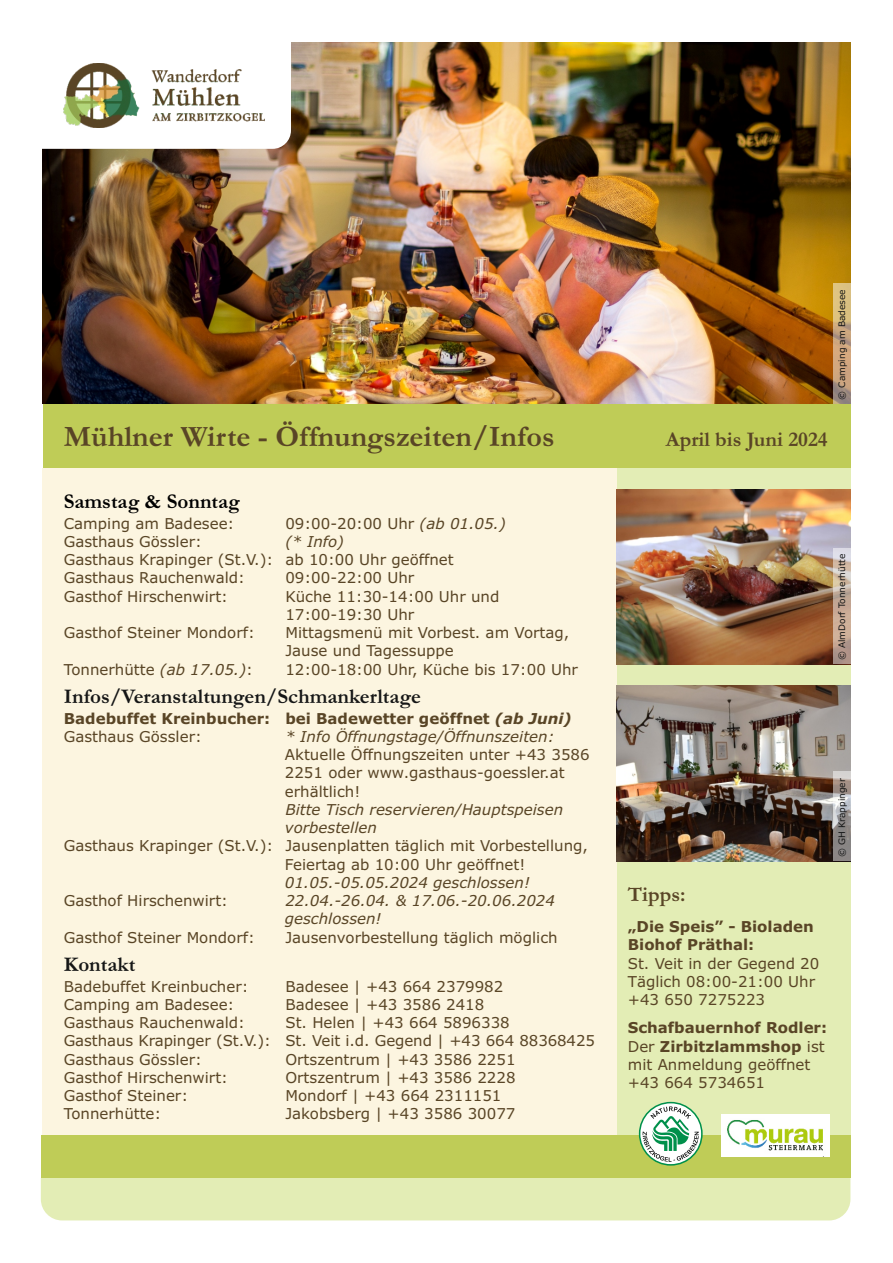
<style>
.page{position:relative;width:893px;height:1263px;background:#fff}
.page>*{position:absolute;margin:0;border:0;box-sizing:border-box;transform-origin:0 0}
.t1{font:700 30px "Garamond";color:#594526}
.t2{font:700 21px "Garamond";color:#151616}
.t3{font:700 21px "Garamond";color:#594526}
.t4{font:700 21px "Garamond";color:#000}
.t5{font:15px/18.3px "Verdana";color:#594526}
.t6{font:italic 15px/18.3px "Verdana";color:#594526}
.t7{font:700 15px/18.3px "Verdana";color:#594526}
.t8{font:9px "Verdana";color:#151616}
.s1{font-style:italic}
.s2{font-weight:400}
.s3{font-weight:700}
</style>
<div class="page">
<img style="left:43px;top:43px;width:807px;height:361px">
<div style="left:833px;top:283px;width:17px;height:121px;background:#fff;opacity:.5"></div>
<div style="left:43px;top:404px;width:807px;height:64px;background:#bfcc57"></div>
<svg style="left:42px;top:43px;width:249px;height:106px"></svg>
<img style="left:64px;top:64px;width:200px;height:64px">
<div style="left:41px;top:1178px;width:809px;height:42px;background:#e3edb5"></div>
<div style="left:43px;top:468px;width:574px;height:667px;background:#fcf5e0"></div>
<div style="left:617px;top:468px;width:233px;height:667px;background:#e3edb5"></div>
<div style="left:41px;top:1135px;width:809px;height:43px;background:#bfcc57"></div>
<img style="left:721px;top:1114px;width:108px;height:43px">
<svg style="left:639px;top:1102px;width:64px;height:63px"></svg>
<img style="left:617px;top:686px;width:233px;height:175px">
<div style="left:833px;top:771px;width:17px;height:90px;background:#fff;opacity:.5"></div>
<img style="left:617px;top:489px;width:233px;height:175px">
<div style="left:833px;top:548px;width:17px;height:116px;background:#fff;opacity:.5"></div>
<h1 class="t1" style="left:64px;top:427px;width:492px">Mühlner Wirte - Öffnungszeiten/Infos</h1>
<h2 class="t3" style="left:666px;top:433px;width:163px">April bis Juni 2024</h2>
<p class="t8" style="left:838px;top:400px;width:112px;rotate:-90deg">© Camping am Badesee</p>
<h2 class="t4" style="left:64px;top:494px;width:178px">Samstag &amp; Sonntag</h2>
<p class="t5" style="left:64px;top:515px;width:172px">Camping am Badesee:</p>
<p class="t5" style="left:285px;top:515px;width:222px">09:00-20:00 Uhr <span class="s1">(ab 01.05.)</span></p>
<p class="t5" style="left:64px;top:534px;width:140px">Gasthaus Gössler:</p>
<p class="t6" style="left:285px;top:534px;width:60px">(* Info)</p>
<p class="t5" style="left:64px;top:552px;width:391px">Gasthaus Krapinger (St.V.): ab 10:00 Uhr geöffnet<br>Gasthaus Rauchenwald:</p>
<p class="t5" style="left:285px;top:570px;width:130px">09:00-22:00 Uhr</p>
<p class="t5" style="left:64px;top:588px;width:166px">Gasthof Hirschenwirt:</p>
<p class="t5" style="left:285px;top:588px;width:215px">Küche 11:30-14:00 Uhr und<br>17:00-19:30 Uhr</p>
<p class="t5" style="left:64px;top:625px;width:193px">Gasthof Steiner Mondorf:</p>
<p class="t5" style="left:285px;top:625px;width:285px">Mittagsmenü mit Vorbest. am Vortag,<br>Jause und Tagessuppe</p>
<p class="t5" style="left:64px;top:661px;width:191px">Tonnerhütte <span class="s1">(ab 17.05.)</span>:</p>
<p class="t5" style="left:285px;top:661px;width:294px">12:00-18:00 Uhr, Küche bis 17:00 Uhr</p>
<p class="t7" style="left:64px;top:710px;width:509px">Badebuffet Kreinbucher: bei Badewetter geöffnet <span class="s1">(ab Juni)<br></span><span class="s2">Gasthaus Gössler:</span></p>
<h2 class="t2" style="left:64px;top:689px;width:359px">Infos/Veranstaltungen/Schmankerltage</h2>
<p class="t6" style="left:285px;top:729px;width:271px">* Info Öffnungstage/Öffnunszeiten:</p>
<p class="t5" style="left:285px;top:747px;width:306px">Aktuelle Öffnungszeiten unter +43 3586<br>2251 oder www.gasthaus-goessler.at erhältlich!</p>
<p class="t6" style="left:285px;top:802px;width:279px">Bitte Tisch reservieren/Hauptspeisen</p>
<p class="t5" style="left:285px;top:838px;width:305px;text-indent:-221px">Gasthaus Krapinger (St.V.): Jausenplatten täglich mit Vorbestellung,<br>Feiertag ab 10:00 Uhr geöffnet!</p>
<p class="t6" style="left:285px;top:874px;width:246px">01.05.-05.05.2024 geschlossen!</p>
<p class="t5" style="left:64px;top:893px;width:166px">Gasthof Hirschenwirt:</p>
<p class="t6" style="left:285px;top:893px;width:272px">22.04.-26.04. &amp; 17.06.-20.06.2024 geschlossen!</p>
<p class="t5" style="left:64px;top:929px;width:193px">Gasthof Steiner Mondorf:</p>
<p class="t5" style="left:285px;top:929px;width:274px">Jausenvorbestellung täglich möglich</p>
<p class="t5" style="left:64px;top:978px;width:186px">Badebuffet Kreinbucher:</p>
<p class="t5" style="left:285px;top:978px;width:219px">Badesee | +43 664 2379982</p>
<p class="t5" style="left:64px;top:996px;width:172px">Camping am Badesee:</p>
<p class="t5" style="left:285px;top:996px;width:200px">Badesee | +43 3586 2418</p>
<p class="t5" style="left:64px;top:1015px;width:183px">Gasthaus Rauchenwald:</p>
<p class="t6" style="left:285px;top:820px;width:93px">vorbestellen</p>
<h2 class="t2" style="left:64px;top:957px;width:73px">Kontakt</h2>
<p class="t5" style="left:64px;top:1015px;width:533px;text-indent:222px">St. Helen | +43 664 5896338<br>Gasthaus Krapinger (St.V.): St. Veit i.d. Gegend | +43 664 88368425<br>Gasthaus Gössler:</p>
<p class="t5" style="left:285px;top:1051px;width:232px">Ortszentrum | +43 3586 2251</p>
<p class="t5" style="left:64px;top:1069px;width:166px">Gasthof Hirschenwirt:</p>
<p class="t5" style="left:285px;top:1069px;width:232px">Ortszentrum | +43 3586 2228</p>
<p class="t5" style="left:64px;top:1088px;width:126px">Gasthof Steiner:</p>
<p class="t5" style="left:285px;top:1088px;width:218px">Mondorf | +43 664 2311151</p>
<p class="t5" style="left:64px;top:1106px;width:99px">Tonnerhütte:</p>
<p class="t5" style="left:285px;top:1106px;width:231px">Jakobsberg | +43 3586 30077</p>
<p class="t8" style="left:838px;top:660px;width:108px;rotate:-90deg">© AlmDorf Tonnerhütte</p>
<h2 class="t3" style="left:628px;top:887px;width:59px">Tipps:</h2>
<p class="t7" style="left:628px;top:919px;width:188px">„Die Speis” - Bioladen<br>Biohof Präthal:</p>
<p class="t5" style="left:628px;top:955px;width:193px">St. Veit in der Gegend 20<br>Täglich 08:00-21:00 Uhr +43 650 7275223</p>
<p class="t5" style="left:628px;top:1020px;width:201px"><span class="s3">Schafbauernhof Rodler:<br></span>Der <span class="s3">Zirbitzlammshop</span> ist mit Anmeldung geöffnet +43 664 5734651</p>
<p class="t8" style="left:838px;top:857px;width:80px;rotate:-90deg">© GH Krappinger</p>
</div>
